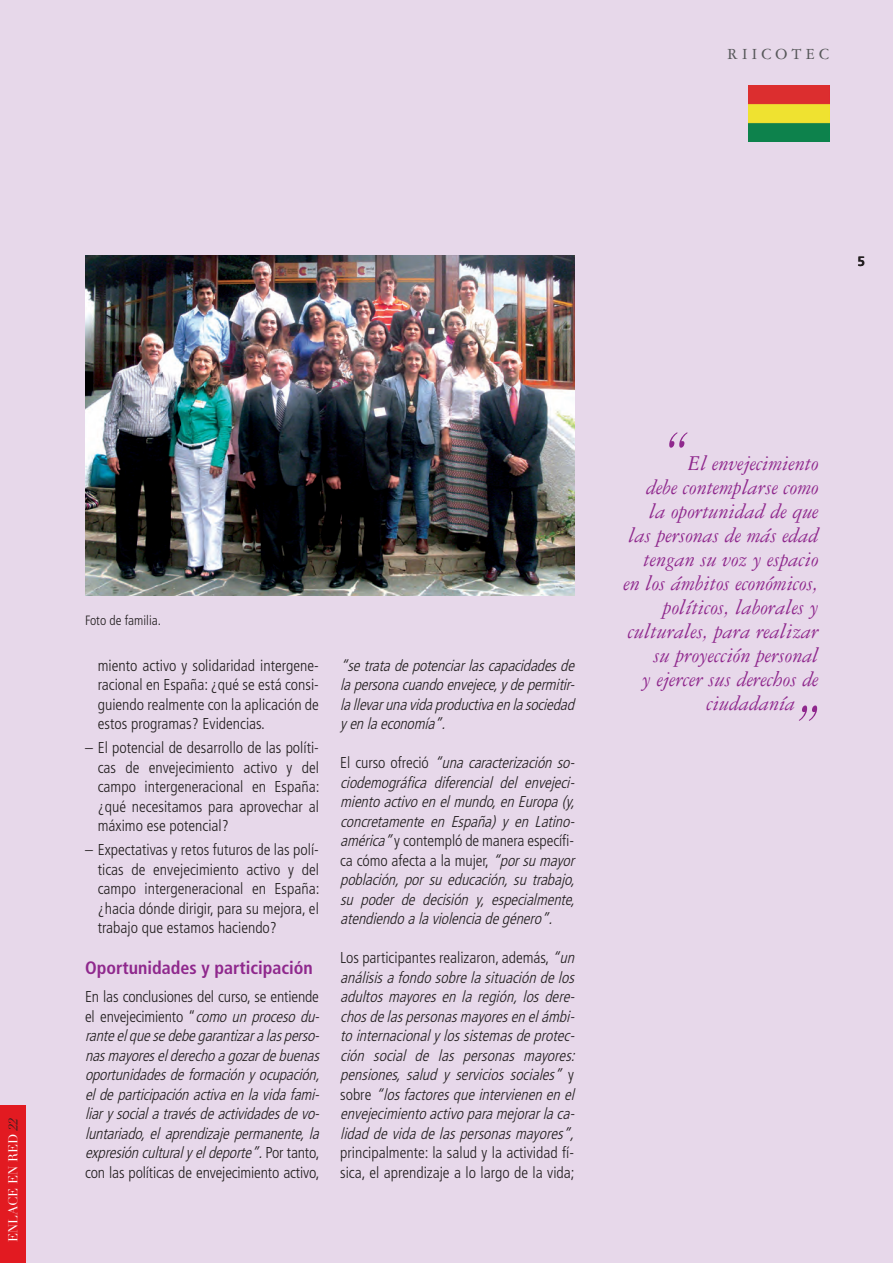
<style>
.page{position:relative;width:893px;height:1263px;background:#e7d8ea}
.page>*{position:absolute;margin:0;border:0;box-sizing:border-box;transform-origin:0 0}
.DESTACADOS{font:italic 60px "Garamond Three";color:#8f288d}
.DESTACADOS-2{font:italic 22.5px "Garamond Three";color:#8f288d}
.LADILLO_minuscula{font:700 condensed 18px "Frutiger";color:#8f288d}
._0_CABECERA{font:16.5px "Garamond Three";letter-spacing:.25em;color:#57585a}
.TEXTO{font:italic 300 condensed 15.75px/19.5px "Frutiger";letter-spacing:-.005em;color:#231f20}
.TEXTO___1_mm{font:300 condensed 15.75px/19.5px "Frutiger";color:#231f20;text-align:justify}
.TEXTO-2{font:300 condensed 15.75px/19.5px "Frutiger";color:#231f20;text-align:justify}
.PIE_DE_FOTO{font:300 condensed 13.5px "Frutiger";color:#231f20}
.t1{font:700 13.5px "Frutiger";color:#231f20}
.t2{font:12.75px "Didot LH";color:#fff}
.s1{font-style:italic;color:#231f20}
.s2{font-style:normal}
</style>
<div class="page">
<img style="left:85px;top:255px;width:489px;height:340px">
<img style="left:748px;top:85px;width:82px;height:57px">
<div style="left:0;top:1106px;width:26px;height:157px;background:#e21a21"></div>
<p class="_0_CABECERA" style="left:727px;top:45px;width:104px">RIICOTEC</p>
<p class="t2" style="left:6px;top:1242px;width:126px;rotate:-90deg">ENLACE EN RED <span class="s1">22</span></p>
<p class="t1" style="left:857px;top:253px;width:9px">5</p>
<p class="PIE_DE_FOTO" style="left:85px;top:612px;width:78px">Foto de familia.</p>
<p class="TEXTO___1_mm" style="left:98px;top:656px;width:223px">miento activo y solidaridad intergene&shy;racional en España: ¿qué se está consi&shy;guiendo realmente con la aplicación de estos programas? Evidencias.</p>
<p class="TEXTO___1_mm" style="left:98px;top:738px;width:223px;text-indent:-13px">– El potencial de desarrollo de las políti&shy;cas de envejecimiento activo y del campo intergeneracional en España: ¿qué necesitamos para aprovechar al máximo ese potencial?</p>
<p class="TEXTO-2" style="left:98px;top:840px;width:223px;text-indent:-13px">– Expectativas y retos futuros de las polí&shy;ticas de envejecimiento activo y del campo intergeneracional en España: ¿hacia dónde dirigir, para su mejora, el trabajo que estamos haciendo?</p>
<p class="LADILLO_minuscula" style="left:85px;top:957px;width:229px">Oportunidades y participación</p>
<p class="TEXTO" style="left:85px;top:987px;width:240px"><span class="s2">En las conclusiones del curso, se entiende el envejecimiento “</span>como un proceso du&shy;ranteelquesedebegarantizaralasperso&shy;nasmayoreselderechoagozardebuenas oportunidadesdeformaciónyocupación, eldeparticipaciónactivaenlavidafami&shy;liarysocialatravésdeactividadesdevo&shy;luntariado,el aprendizaje permanente,la expresiónculturalyeldeporte”.<span class="s2">P o r t a n t o , con las políticas de envejecimiento activo,</span></p>
<p class="TEXTO" style="left:340px;top:656px;width:240px;text-align:justify">“setratadepotenciarlascapacidadesde lapersonacuandoenvejece,ydepermitir&shy;lallevarunavidaproductivaenlasociedad yenlaeconomía”.</p>
<p class="TEXTO" style="left:340px;top:753px;width:240px"><span class="s2">E l c u r s o o f r e c i ó</span> “unacaracterizaciónso&shy;ciodemográfica diferencial del envejeci&shy;mientoactivoenelmundo,enEuropa(y, concretamente en España) y en Latino&shy;américa”<span class="s2">y contempló de manera específi&shy;ca cómo afecta a la mujer,</span> “porsumayor población, por su educación, su trabajo, su poder de decisión y, especialmente, atendiendoalaviolenciadegénero”.</p>
<p class="TEXTO" style="left:340px;top:948px;width:240px"><span class="s2">Los participantes realizaron, además,</span> “un análisisafondosobrelasituacióndelos adultos mayores en la región, los dere&shy;chosdelaspersonasmayoresenelámbi&shy;tointernacionalylossistemasdeprotec&shy;ción social de las personas mayores: pensiones, salud y servicios sociales” <span class="s2">y s o b r e</span> “losfactoresqueintervienenenel envejecimientoactivoparamejorarlaca&shy;lidaddevidadelaspersonasmayores”, <span class="s2">principalmente: la salud y la actividad fí&shy;sica, el aprendizaje a lo largo de la vida;</span></p>
<p class="DESTACADOS" style="left:665px;top:420px;width:25px">“</p>
<p class="DESTACADOS-2" style="left:688px;top:451px;width:132px">El envejecimiento</p>
<p class="DESTACADOS-2" style="left:646px;top:475px;width:174px">debe contemplarse como</p>
<p class="DESTACADOS-2" style="left:649px;top:499px;width:171px">la oportunidad de que</p>
<p class="DESTACADOS-2" style="left:629px;top:523px;width:191px">las personas de más edad</p>
<p class="DESTACADOS-2" style="left:644px;top:547px;width:176px">tengan su voz y espacio</p>
<p class="DESTACADOS-2" style="left:624px;top:571px;width:196px">en los ámbitos económicos,</p>
<p class="DESTACADOS-2" style="left:663px;top:595px;width:157px">políticos, laborales y</p>
<p class="DESTACADOS-2" style="left:628px;top:619px;width:192px">culturales, para realizar</p>
<p class="DESTACADOS-2" style="left:654px;top:643px;width:166px">su proyección personal</p>
<p class="DESTACADOS-2" style="left:642px;top:667px;width:178px">y ejercer sus derechos de</p>
<p class="DESTACADOS-2" style="left:706px;top:691px;width:90px">ciudadanía</p>
<p class="DESTACADOS" style="left:795px;top:693px;width:25px">”</p>
</div>
